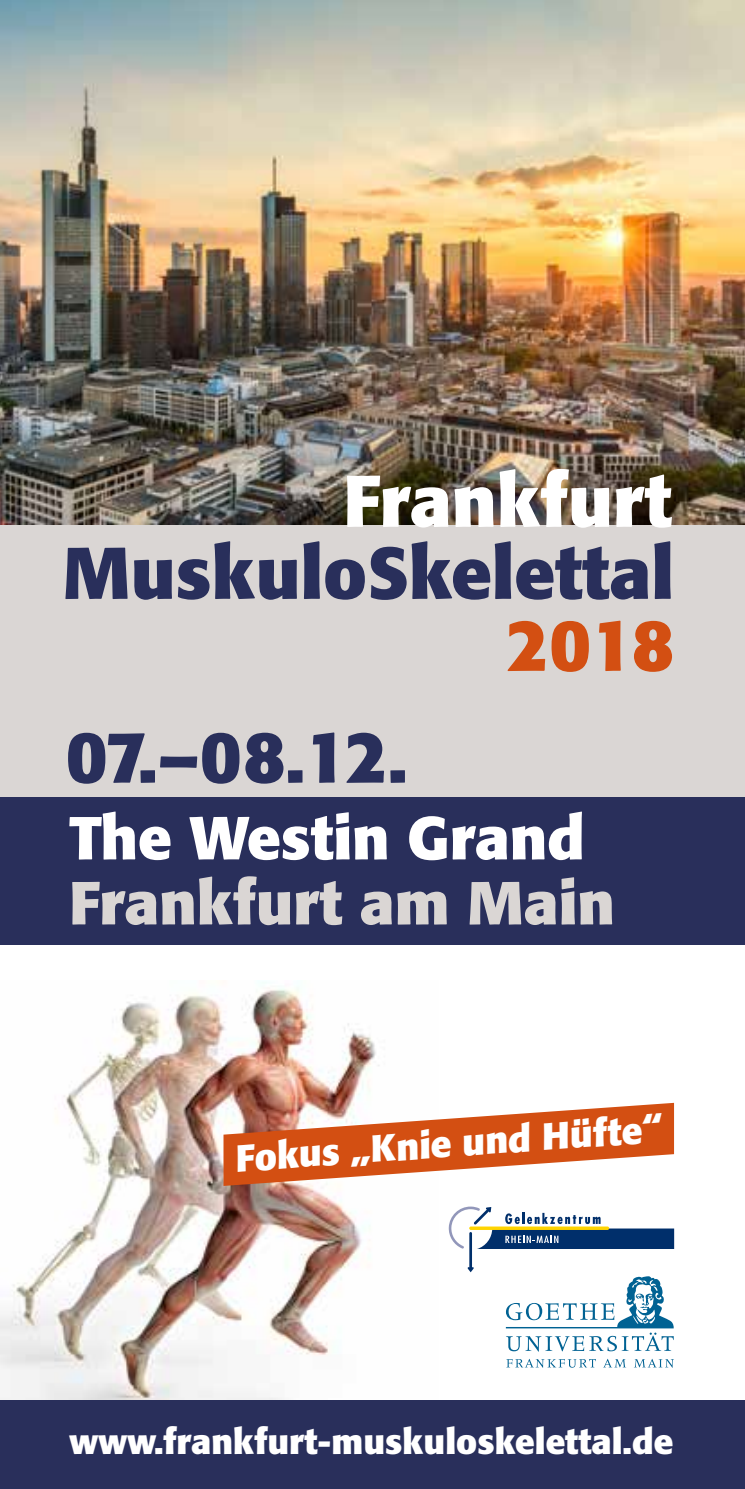
<style>
.page{position:relative;width:745px;height:1489px;background:#fff}
.page>*{position:absolute;margin:0;border:0;box-sizing:border-box;transform-origin:0 0}
.t1{font:700 72.25px "Formata";color:#292f5b}
.t2{font:700 72.25px "Formata";color:#fff}
.t3{font:700 72.25px "Formata";color:#d34f12}
.t4{font:700 60px "Formata";color:#dad6d4}
.t5{font:700 60px "Formata";color:#fff}
.t6{font:700 37.25px "Formata";color:#fff}
.t7{font:700 34.75px "Formata";color:#fff}
</style>
<div class="page">
<img style="left:0;top:982px;width:379px;height:418px">
<svg style="left:223px;top:1102px;width:450px;height:83px"></svg>
<div style="left:0;top:510px;width:744px;height:397px;background:#dad6d4"></div>
<img style="left:0;top:0;width:744px;height:524px">
<div style="left:0;top:797px;width:744px;height:147px;background:#292f5b"></div>
<div style="left:0;top:1400px;width:744px;height:88px;background:#292f5b"></div>
<svg style="left:448px;top:1206px;width:225px;height:145px"></svg>
<svg style="left:506px;top:1358px;width:89px;height:9px"></svg>
<svg style="left:604px;top:1358px;width:21px;height:9px"></svg>
<svg style="left:634px;top:1358px;width:39px;height:9px"></svg>
<h1 class="t2" style="left:343px;top:456px;width:329px">Frankfurt</h1>
<h1 class="t1" style="left:63px;top:528px;width:612px">MuskuloSkelettal</h1>
<h1 class="t3" style="left:506px;top:600px;width:168px">2018</h1>
<h1 class="t1" style="left:66px;top:711px;width:343px">07.–08.12.</h1>
<h2 class="t5" style="left:69px;top:800px;width:517px">The Westin Grand</h2>
<h2 class="t4" style="left:69px;top:865px;width:547px">Frankfurt am Main</h2>
<p class="t6" style="left:233px;top:1135px;width:428px;rotate:-4deg">Fokus „Knie und Hüfte“</p>
<p class="t7" style="left:69px;top:1419px;width:605px">www.frankfurt-muskuloskelettal.de</p>
</div>
